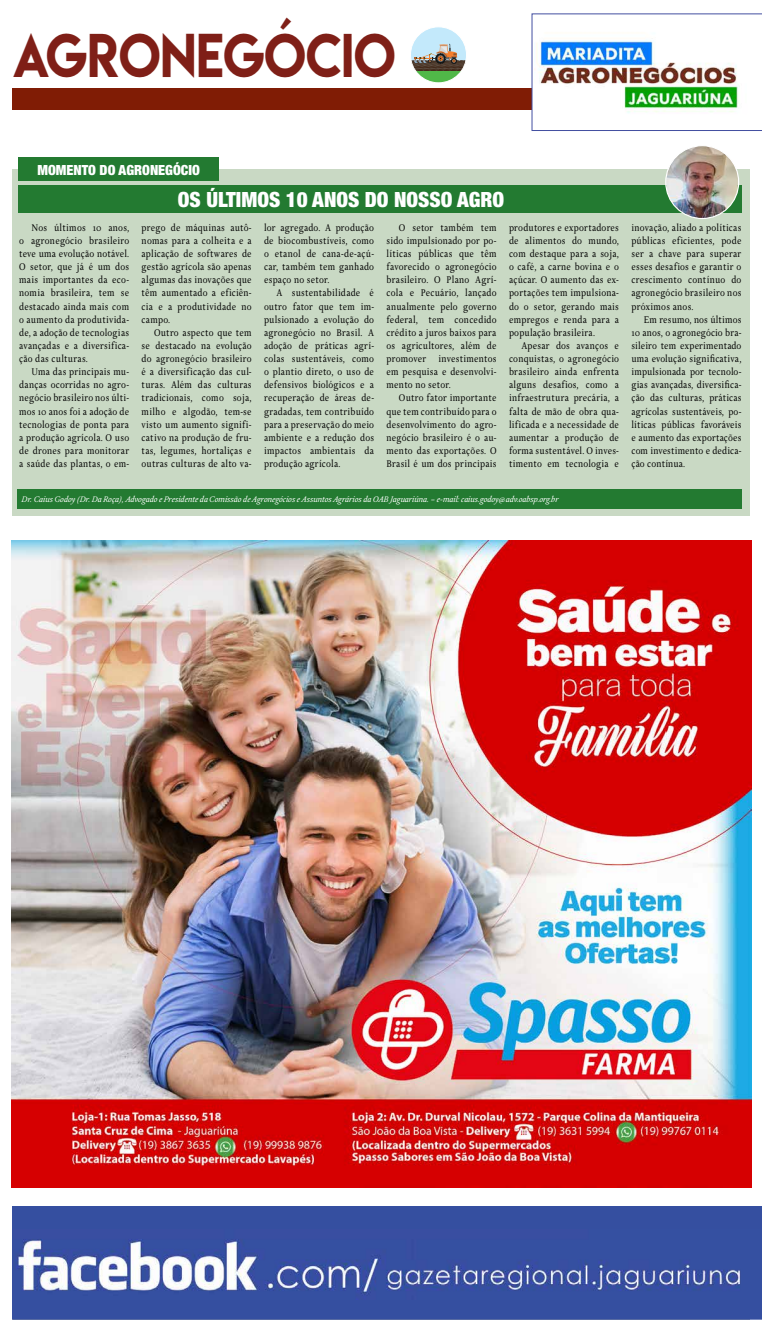
<style>
.page{position:relative;width:762px;height:1332px;background:#fff}
.page>*{position:absolute;margin:0;border:0;box-sizing:border-box;transform-origin:0 0}
.t1{font:54.77px "Lemon Milk";color:#7f1f17;scale:.9 1}
.t2{font:900 condensed 21px "Helvetica Neue";color:#fff}
.t3{font:900 condensed 14px "Helvetica Neue";color:#fff}
.t4{font:10.5px/13.1px "Delicato Pro";letter-spacing:.02em;color:#000;text-align:justify;scale:.9 1}
.t5{font:italic 8.75px "Delicato Pro";color:#fff}
</style>
<div class="page">
<img style="left:12px;top:541px;width:739px;height:647px">
<div style="left:12px;top:88px;width:737px;height:22px;background:#801c05"></div>
<svg style="left:412px;top:28px;width:53px;height:43px;background:#abb4b5"></svg>
<svg style="left:416px;top:71px;width:45px;height:10px"></svg>
<div style="left:410px;top:26px;width:57px;height:57px;border:1px solid #fff;border-radius:50%"></div>
<img style="left:531px;top:13px;width:230px;height:118px">
<div style="left:12px;top:169px;width:737px;height:347px;background:#c9d9c4"></div>
<div style="left:18px;top:157px;width:201px;height:24px;background:#237a31"></div>
<div style="left:18px;top:185px;width:723px;height:27px;background:#237a31"></div>
<img style="left:666px;top:147px;width:71px;height:72px">
<div style="left:665px;top:145px;width:74px;height:74px;border:1px solid #fff;border-radius:50%"></div>
<div style="left:17px;top:489px;width:724px;height:19px;background:#237a31"></div>
<svg style="left:12px;top:1206px;width:749px;height:114px;background:#475ea8"></svg>
<h1 class="t1" style="left:12px;top:17px;width:427px">AGRONEGÓCIO</h1>
<h3 class="t3" style="left:37px;top:161px;width:164px">MOMENTO DO AGRONEGÓCIO</h3>
<h2 class="t2" style="left:178px;top:187px;width:328px">OS ÚLTIMOS 10 ANOS DO NOSSO AGRO</h2>
<p class="t4" style="left:19px;top:221px;width:124px;text-indent:12px">Nos últimos 10 anos, o agronegócio brasileiro teve uma evolução notável.<br>O setor, que já é um dos mais importantes da eco&shy;nomia brasileira, tem se destacado ainda mais com o aumento da produtivida&shy;de, a adoção de tecnologias avançadas e a diversifica&shy;ção das culturas.</p>
<p class="t4" style="left:19px;top:365px;width:124px;text-indent:12px">Uma das principais mu&shy;danças ocorridas no agro&shy;negócio brasileiro nos últi&shy;mos 10 anos foi a adoção de tecnologias de ponta para a produção agrícola. O uso de drones para monitorar a saúde das plantas, o em-</p>
<p class="t4" style="left:142px;top:221px;width:124px">prego de máquinas autô&shy;nomas para a colheita e a aplicação de softwares de gestão agrícola são apenas algumas das inovações que têm aumentado a eficiên&shy;cia e a produtividade no campo.</p>
<p class="t4" style="left:142px;top:326px;width:124px;text-indent:12px">Outro aspecto que tem se destacado na evolução do agronegócio brasileiro é a diversificação das cul&shy;turas. Além das culturas tradicionais, como soja, milho e algodão, tem-se visto um aumento signifi&shy;cativo na produção de fru&shy;tas, legumes, hortaliças e outras culturas de alto va-</p>
<p class="t4" style="left:264px;top:221px;width:124px">lor agregado. A produção de biocombustíveis, como o etanol de cana-de-açú&shy;car, também tem ganhado espaço no setor.</p>
<p class="t4" style="left:264px;top:287px;width:124px;text-indent:12px">A sustentabilidade é outro fator que tem im&shy;pulsionado a evolução do agronegócio no Brasil. A adoção de práticas agrí&shy;colas sustentáveis, como o plantio direto, o uso de defensivos biológicos e a recuperação de áreas de&shy;gradadas, tem contribuído para a preservação do meio ambiente e a redução dos impactos ambientais da produção agrícola.</p>
<p class="t4" style="left:386px;top:221px;width:124px;text-indent:12px">O setor também tem sido impulsionado por po&shy;líticas públicas que têm favorecido o agronegócio brasileiro. O Plano Agrí&shy;cola e Pecuário, lançado anualmente pelo governo federal, tem concedido crédito a juros baixos para os agricultores, além de promover investimentos em pesquisa e desenvolvi&shy;mento no setor.</p>
<p class="t4" style="left:386px;top:392px;width:124px;text-indent:12px">Outro fator importante que tem contribuído para o desenvolvimento do agro&shy;negócio brasileiro é o au&shy;mento das exportações. O Brasil é um dos principais</p>
<p class="t4" style="left:509px;top:221px;width:124px">produtores e exportadores de alimentos do mundo, com destaque para a soja, o café, a carne bovina e o açúcar. O aumento das ex&shy;portações tem impulsiona&shy;do o setor, gerando mais empregos e renda para a população brasileira.</p>
<p class="t4" style="left:509px;top:339px;width:124px;text-indent:12px">Apesar dos avanços e conquistas, o agronegócio brasileiro ainda enfrenta alguns desafios, como a infraestrutura precária, a falta de mão de obra qua&shy;lificada e a necessidade de aumentar a produção de forma sustentável. O inves&shy;timento em tecnologia e</p>
<p class="t5" style="left:22px;top:494px;width:538px">Dr. Caius Godoy (Dr. Da Roça), Advogado e Presidente da Comissão de Agronegócios e Assuntos Agrários da OAB Jaguariúna. – e-mail: caius.godoy@adv.oabsp.org.br</p>
<p class="t4" style="left:631px;top:221px;width:124px">inovação, aliado a políticas públicas eficientes, pode ser a chave para superar esses desafios e garantir o crescimento contínuo do agronegócio brasileiro nos próximos anos.</p>
<p class="t4" style="left:631px;top:313px;width:124px;text-indent:12px">Em resumo, nos últimos 10 anos, o agronegócio bra&shy;sileiro tem experimentado uma evolução significativa, impulsionada por tecnolo&shy;gias avançadas, diversifica&shy;ção das culturas, práticas agrícolas sustentáveis, po&shy;líticas públicas favoráveis e aumento das exportações com investimento e dedica&shy;ção contínua.</p>
</div>
